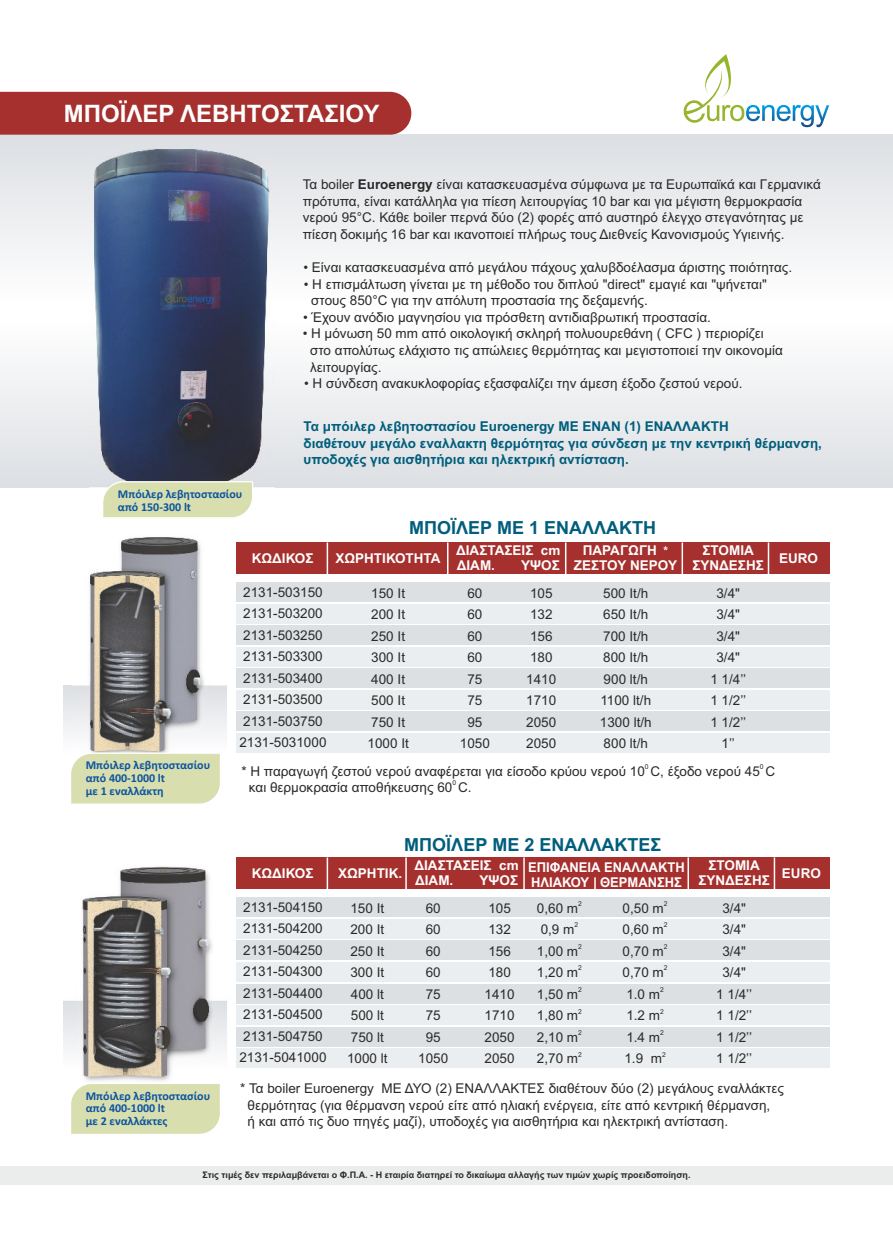
<style>
.page{position:relative;width:893px;height:1234px;background:#fff}
.page>*{position:absolute;margin:0;border:0;box-sizing:border-box;transform-origin:0 0}
.t1{font:700 24px "Arial";color:#fefefe}
.t2{font:700 18px "Arial";color:#005e7c}
.t3{font:13.5px/21.5px "Arial";color:#2b2a29}
.t4{font:700 13.5px/16.6px "Arial";color:#005e7c}
.t5{font:700 13.5px/15.1px "Arial";color:#fefefe;text-align:center}
.t6{font:700 13.5px/15.1px "Arial";color:#fefefe;scale:.96 1}
.t7{font:700 12px/12.9px "Calibri";color:#0c54a0}
.t8{font:700 9px "Arial";color:#2b2a29}
.t9{font:6.75px "Arial";color:#2b2a29}
.s1{font-weight:700}
.s2{font-size:12px}
</style>
<div class="page">
<div style="left:0;top:135px;width:893px;height:164px;background:linear-gradient(to bottom,#dcdfe3,#fdfdfd)"></div>
<div style="left:0;top:322px;width:893px;height:165px;background:linear-gradient(to bottom,#fefefe,#dcdfe3)"></div>
<div style="left:0;top:92px;width:411px;height:43px;background:#a5302e"></div>
<div style="left:0;top:1165px;width:893px;height:18px;background:#ebecec"></div>
<svg style="left:683px;top:54px;width:146px;height:73px"></svg>
<div style="left:64px;top:685px;width:162px;height:67px;background:linear-gradient(to bottom,#dcdfe3,#fdfdfd)"></div>
<div style="left:236px;top:1048px;width:593px;height:19px;background:#eaeef0"></div>
<div style="left:236px;top:983px;width:593px;height:19px;background:#dce0e3"></div>
<div style="left:236px;top:1026px;width:593px;height:19px;background:#dce0e3"></div>
<div style="left:236px;top:1005px;width:593px;height:19px;background:#eaeef0"></div>
<div style="left:236px;top:733px;width:593px;height:19px;background:#eaeef0"></div>
<div style="left:236px;top:668px;width:593px;height:19px;background:#dce0e3"></div>
<div style="left:236px;top:711px;width:593px;height:19px;background:#dce0e3"></div>
<div style="left:236px;top:690px;width:593px;height:19px;background:#eaeef0"></div>
<div style="left:236px;top:647px;width:593px;height:19px;background:#eaeef0"></div>
<div style="left:236px;top:582px;width:593px;height:19px;background:#dce0e3"></div>
<div style="left:236px;top:542px;width:593px;height:32px;background:#a5302e"></div>
<div style="left:236px;top:625px;width:593px;height:19px;background:#dce0e3"></div>
<div style="left:236px;top:604px;width:593px;height:19px;background:#eaeef0"></div>
<hr style="left:447px;top:542px;width:1px;height:34px;background:#fefefe">
<hr style="left:768px;top:542px;width:1px;height:34px;background:#fefefe">
<hr style="left:327px;top:542px;width:1px;height:34px;background:#fefefe">
<hr style="left:565px;top:542px;width:1px;height:34px;background:#fefefe">
<hr style="left:682px;top:542px;width:1px;height:34px;background:#fefefe">
<div style="left:236px;top:962px;width:593px;height:19px;background:#eaeef0"></div>
<div style="left:236px;top:897px;width:593px;height:19px;background:#dce0e3"></div>
<div style="left:236px;top:857px;width:593px;height:32px;background:#a5302e"></div>
<div style="left:236px;top:940px;width:593px;height:19px;background:#dce0e3"></div>
<div style="left:236px;top:918px;width:593px;height:20px;background:#eaeef0"></div>
<hr style="left:405px;top:857px;width:2px;height:34px;background:#fefefe">
<hr style="left:774px;top:857px;width:1px;height:34px;background:#fefefe">
<hr style="left:327px;top:857px;width:1px;height:34px;background:#fefefe">
<hr style="left:523px;top:857px;width:2px;height:34px;background:#fefefe">
<hr style="left:687px;top:857px;width:2px;height:34px;background:#fefefe">
<svg style="left:594px;top:877px;width:2px;height:12px"></svg>
<img style="left:90px;top:145px;width:185px;height:343px">
<img style="left:73px;top:537px;width:152px;height:215px">
<img style="left:64px;top:866px;width:163px;height:215px">
<svg style="left:101px;top:479px;width:154px;height:39px;background:#d5dab3"></svg>
<svg style="left:68px;top:751px;width:154px;height:53px;background:#dbe1b6"></svg>
<div style="left:71px;top:1084px;width:149px;height:50px;background:#d8deae"></div>
<h1 class="t1" style="left:64px;top:104px;width:317px">ΜΠΟΪΛΕΡ ΛΕΒΗΤΟΣΤΑΣΙΟΥ</h1>
<p class="t3" style="left:303px;top:177px;width:520px;line-height:16.6px">Τα boiler <span class="s1">Εuroenergy</span> είναι κατασκευασμένα σύμφωνα με τα Ευρωπαϊκά και Γερμανικά πρότυπα, είναι κατάλληλα για πίεση λειτουργίας 10 bar και για μέγιστη θερμοκρασία νερού 95°C. Κάθε boiler περνά δύο (2) φορές από αυστηρό έλεγχο στεγανότητας με πίεση δοκιμής 16 bar και ικανοποιεί πλήρως τους Διεθνείς Κανονισμούς Υγιεινής.</p>
<p class="t3" style="left:303px;top:258px;width:490px">• Είναι κατασκευασμένα από μεγάλου πάχους χαλυβδοέλασμα άριστης ποιότητας.</p>
<p class="t3" style="left:311px;top:277px;width:457px;line-height:16.6px;text-indent:-8px">• Η επισμάλτωση γίνεται με τη μέθοδο του διπλού "direct" εμαγιέ και "ψήνεται" στους 850°C για την απόλυτη προστασία της δεξαμενής.</p>
<p class="t3" style="left:303px;top:307px;width:409px">• Έχουν ανόδιο μαγνησίου για πρόσθετη αντιδιαβρωτική προστασία.</p>
<p class="t3" style="left:310px;top:326px;width:474px;line-height:16.6px;text-indent:-8px">• Η μόνωση 50 mm από οικολογική σκληρή πολυουρεθάνη ( CFC ) περιορίζει στο απολύτως ελάχιστο τις απώλειες θερμότητας και μεγιστοποιεί την οικονομία λειτουργίας.</p>
<p class="t3" style="left:304px;top:374px;width:440px">• Η σύνδεση ανακυκλοφορίας εξασφαλίζει την άμεση έξοδο ζεστού νερού.</p>
<p class="t7" style="left:118px;top:488px;width:126px">Μπόιλερ λεβητοστασίου από 150-300 lt</p>
<p class="t4" style="left:303px;top:419px;width:520px">Τα μπόιλερ λεβητοστασίου Euroenergy ΜΕ ΕΝΑΝ (1) ΕΝΑΛΛΑΚΤΗ<br>διαθέτουν μεγάλο εναλλακτη θερμότητας για σύνδεση με την κεντρική θέρμανση, υποδοχές για αισθητήρια και ηλεκτρική αντίσταση.</p>
<h2 class="t2" style="left:409px;top:521px;width:249px">ΜΠΟΪΛΕΡ ΜΕ 1 ΕΝΑΛΛΑΚΤΗ</h2>
<p class="t7" style="left:86px;top:759px;width:126px">Μπόιλερ λεβητοστασίου από 400-1000 lt<br>με 1 εναλλάκτη</p>
<p class="t7" style="left:86px;top:1089px;width:126px">Μπόιλερ λεβητοστασίου από 400-1000 lt<br>με 2 εναλλάκτες</p>
<p class="t5" style="left:252px;top:551px;width:63px">ΚΩΔΙΚΟΣ</p>
<p class="t3" style="left:239px;top:582px;width:89px">2131-503150<br>2131-503200<br>2131-503250<br>2131-503300<br>2131-503400<br>2131-503500<br>2131-503750<br>2131-5031000</p>
<p class="t5" style="left:335px;top:551px;width:107px">ΧΩΡΗΤΙΚΟΤΗΤΑ</p>
<p class="t5" style="left:574px;top:544px;width:105px">ΠΑΡΑΓΩΓΗ <span class="s2">*<br></span>ΖΕΣΤΟΥ ΝΕΡΟΥ</p>
<p class="t3" style="left:600px;top:583px;width:53px">500 It/h<br>650 It/h<br>700 It/h<br>800 It/h<br>900 lt/h<br>1100 lt/h<br>1300 lt/h<br>800 lt/h</p>
<p class="t5" style="left:456px;top:544px;width:106px;text-align:left">ΔΙΑΣΤΑΣΕΙΣ cm<br>ΔΙΑΜ.</p>
<p class="t5" style="left:521px;top:559px;width:40px">ΥΨΟΣ</p>
<p class="t3" style="left:368px;top:583px;width:43px">150 It<br>200 It<br>250 It<br>300 It<br>400 It<br>500 It<br>750 It<br>1000 It</p>
<p class="t3" style="left:460px;top:583px;width:32px;text-align:center">60<br>60<br>60<br>60<br>75<br>75<br>95<br>1050</p>
<p class="t3" style="left:526px;top:583px;width:32px">105<br>132<br>156<br>180<br>1410<br>1710<br>2050<br>2050</p>
<p class="t5" style="left:692px;top:544px;width:73px">ΣΤΟΜΙΑ<br>ΣΥΝΔΕΣΗΣ</p>
<p class="t3" style="left:710px;top:583px;width:37px;text-align:center">3/4"<br>3/4"<br>3/4"<br>3/4"<br>1 1/4’’<br>1 1/2’’<br>1 1/2’’<br>1’’</p>
<p class="t5" style="left:779px;top:551px;width:41px">EURO</p>
<p class="t9" style="left:645px;top:763px;width:5px">0</p>
<p class="t9" style="left:760px;top:763px;width:5px">0</p>
<p class="t3" style="left:241px;top:761px;width:535px">* Η παραγωγή ζεστού νερού αναφέρεται για είσοδο κρύου νερού 10 C, έξοδο νερού 45 C</p>
<p class="t9" style="left:452px;top:780px;width:5px">0</p>
<p class="t3" style="left:249px;top:777px;width:224px">και θερμοκρασία αποθήκευσης 60 C.</p>
<p class="t5" style="left:252px;top:866px;width:63px">ΚΩΔΙΚΟΣ</p>
<p class="t3" style="left:239px;top:897px;width:89px">2131-504150<br>2131-504200<br>2131-504250<br>2131-504300<br>2131-504400<br>2131-504500<br>2131-504750<br>2131-5041000</p>
<h2 class="t2" style="left:404px;top:837px;width:258px">ΜΠΟΪΛΕΡ ΜΕ 2 ΕΝΑΛΛΑΚΤΕΣ</h2>
<p class="t5" style="left:338px;top:866px;width:66px">ΧΩΡΗΤΙΚ.</p>
<p class="t5" style="left:698px;top:859px;width:73px">ΣΤΟΜΙΑ<br>ΣΥΝΔΕΣΗΣ</p>
<p class="t3" style="left:716px;top:898px;width:37px;text-align:center">3/4"<br>3/4"<br>3/4"<br>3/4"<br>1 1/4’’<br>1 1/2’’<br>1 1/2’’<br>1 1/2’’</p>
<p class="t5" style="left:414px;top:859px;width:106px;text-align:left">ΔΙΑΣΤΑΣΕΙΣ cm<br>ΔΙΑΜ.</p>
<p class="t6" style="left:528px;top:860px;width:165px">ΕΠΙΦΑΝΕΙΑ ΕΝΑΛΛΑΚΤΗ<br>ΗΛΙΑΚΟΥ ΘΕΡΜΑΝΣΗΣ</p>
<p class="t9" style="left:578px;top:900px;width:5px">2</p>
<p class="t3" style="left:537px;top:898px;width:43px">0,60 m</p>
<p class="t9" style="left:574px;top:922px;width:5px">2</p>
<p class="t3" style="left:541px;top:919px;width:35px">0,9 m</p>
<p class="t9" style="left:578px;top:943px;width:5px">2</p>
<p class="t3" style="left:537px;top:941px;width:43px">1,00 m</p>
<p class="t9" style="left:578px;top:965px;width:5px">2</p>
<p class="t3" style="left:537px;top:962px;width:43px">1,20 m</p>
<p class="t9" style="left:578px;top:986px;width:5px">2</p>
<p class="t3" style="left:537px;top:984px;width:43px">1,50 m</p>
<p class="t9" style="left:578px;top:1008px;width:5px">2</p>
<p class="t3" style="left:537px;top:1005px;width:43px">1,80 m</p>
<p class="t9" style="left:578px;top:1029px;width:5px">2</p>
<p class="t3" style="left:537px;top:1027px;width:43px">2,10 m</p>
<p class="t9" style="left:578px;top:1051px;width:5px">2</p>
<p class="t3" style="left:537px;top:1048px;width:43px">2,70 m</p>
<p class="t5" style="left:480px;top:874px;width:40px">ΥΨΟΣ</p>
<p class="t9" style="left:664px;top:900px;width:5px">2</p>
<p class="t3" style="left:623px;top:898px;width:43px">0,50 m</p>
<p class="t3" style="left:347px;top:898px;width:42px">150 It<br>200 It<br>250 It<br>300 It<br>400 lt<br>500 lt<br>750 lt<br>1000 lt</p>
<p class="t3" style="left:418px;top:898px;width:32px;text-align:center">60<br>60<br>60<br>60<br>75<br>75<br>95<br>1050</p>
<p class="t3" style="left:485px;top:898px;width:32px">105<br>132<br>156<br>180<br>1410<br>1710<br>2050<br>2050</p>
<p class="t9" style="left:664px;top:922px;width:5px">2</p>
<p class="t3" style="left:623px;top:919px;width:43px">0,60 m</p>
<p class="t9" style="left:664px;top:943px;width:5px">2</p>
<p class="t3" style="left:623px;top:941px;width:43px">0,70 m</p>
<p class="t9" style="left:664px;top:965px;width:5px">2</p>
<p class="t3" style="left:623px;top:962px;width:43px">0,70 m</p>
<p class="t9" style="left:660px;top:986px;width:5px">2</p>
<p class="t3" style="left:626px;top:984px;width:35px">1.0 m</p>
<p class="t9" style="left:660px;top:1008px;width:5px">2</p>
<p class="t3" style="left:626px;top:1005px;width:35px">1.2 m</p>
<p class="t9" style="left:660px;top:1029px;width:5px">2</p>
<p class="t3" style="left:626px;top:1027px;width:35px">1.4 m</p>
<p class="t9" style="left:662px;top:1051px;width:5px">2</p>
<p class="t3" style="left:624px;top:1048px;width:39px">1.9 m</p>
<p class="t5" style="left:782px;top:866px;width:41px">EURO</p>
<p class="t3" style="left:248px;top:1080px;width:538px;line-height:16.6px;text-indent:-7px">* Τα boiler Euroenergy ΜΕ ΔΥΟ (2) ΕΝΑΛΛΑΚΤΕΣ διαθέτουν δύο (2) μεγάλους εναλλάκτες θερμότητας (για θέρμανση νερού είτε από ηλιακή ενέργεια, είτε από κεντρική θέρμανση,<br>ή και από τις δυο πηγές μαζί), υποδοχές για αισθητήρια και ηλεκτρική αντίσταση.</p>
<p class="t8" style="left:203px;top:1170px;width:489px">Στις τιμές δεν περιλαμβάνεται ο Φ.Π.Α. - Η εταιρία διατηρεί το δικαίωμα αλλαγής των τιμών χωρίς προειδοποίηση.</p>
</div>
